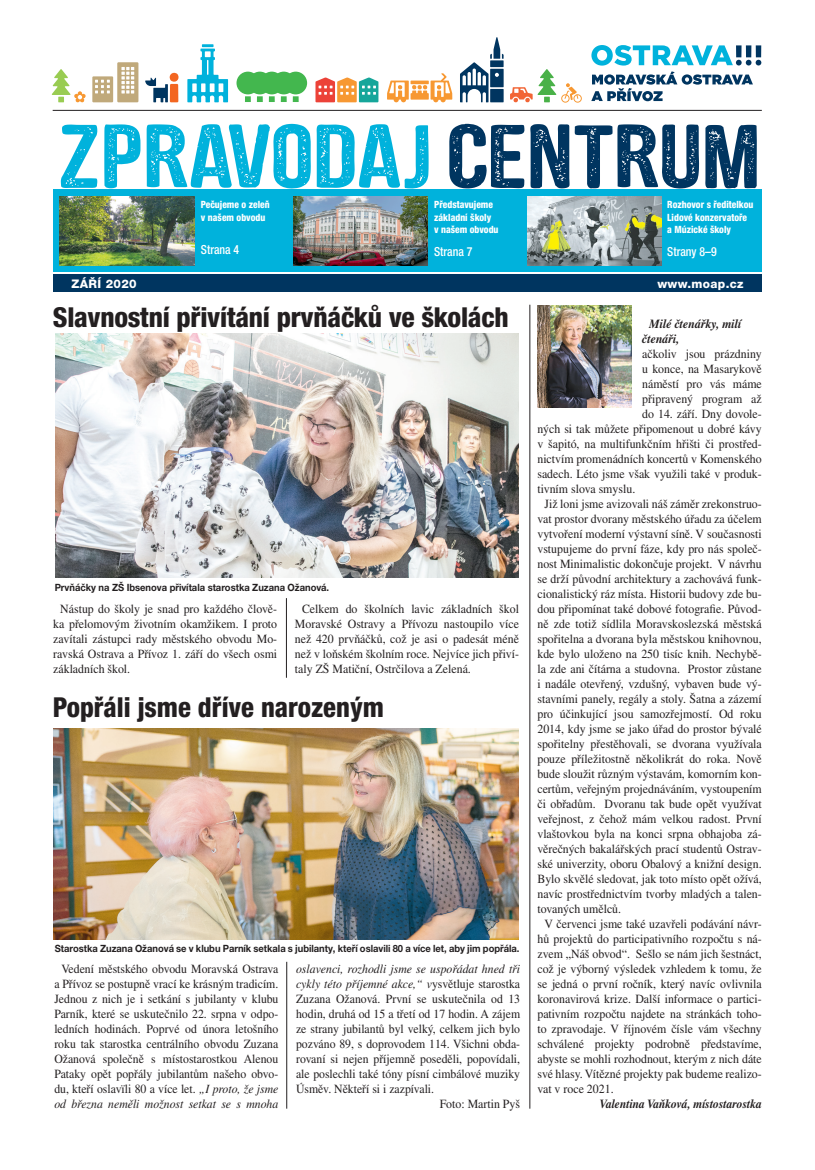
<style>
.page{position:relative;width:815px;height:1170px;background:#fff}
.page>*{position:absolute;margin:0;border:0;box-sizing:border-box;transform-origin:0 0}
.t1{font:80px "CF Brothersin Arms PERSONAL";color:#00b2dc;scale:1.06 1}
.titulek{font:800 condensed 27.5px "Helvetica Neue LT Pro";letter-spacing:-.01em;color:#231f20}
.t2{font:12.5px/15px "Times CE";color:#231f20;text-align:justify;scale:.95 1}
.t3{font:12.5px/15px "Times CE";color:#231f20;text-align:center;scale:.94 1}
.t4{font:italic 700 12.5px "Times CE";color:#231f20;scale:.92 1}
.t5{font:italic 700 12.5px/15px "Times CE";color:#231f20;scale:.95 1}
.t6{font:500 condensed 12.5px "Helvetica Neue LT Pro";color:#fff;scale:.95 1}
.t7{font:800 11.88px "Helvetica Neue LT Pro";letter-spacing:.03em;color:#fff}
.foto_popiska{font:700 10px "Helvetica Neue LT Pro";letter-spacing:-.005em;color:#231f20;scale:.94 1}
.t8{font:800 condensed 10px/12.5px "Helvetica Neue LT Pro";color:#fff;scale:.95 1}
.s1{color:#003560}
.s2{font-style:italic}
</style>
<div class="page">
<hr style="left:530px;top:305px;width:1px;height:803px;background:#231f20">
<svg style="left:92px;top:62px;width:46px;height:40px"></svg>
<svg style="left:145px;top:72px;width:34px;height:30px"></svg>
<div style="left:236px;top:72px;width:23px;height:22px;background:#43b74e;border-radius:50%"></div>
<svg style="left:245px;top:96px;width:6px;height:6px"></svg>
<div style="left:248px;top:72px;width:23px;height:22px;background:#43b74e;border-radius:50%"></div>
<svg style="left:257px;top:96px;width:6px;height:6px"></svg>
<div style="left:260px;top:72px;width:23px;height:22px;background:#43b74e;border-radius:50%"></div>
<svg style="left:269px;top:96px;width:6px;height:6px"></svg>
<div style="left:272px;top:72px;width:23px;height:22px;background:#43b74e;border-radius:50%"></div>
<svg style="left:281px;top:96px;width:6px;height:6px"></svg>
<div style="left:284px;top:72px;width:23px;height:22px;background:#43b74e;border-radius:50%"></div>
<svg style="left:293px;top:96px;width:6px;height:6px"></svg>
<svg style="left:187px;top:44px;width:41px;height:58px"></svg>
<svg style="left:315px;top:77px;width:63px;height:25px"></svg>
<svg style="left:387px;top:73px;width:65px;height:29px"></svg>
<svg style="left:52px;top:69px;width:34px;height:34px"></svg>
<svg style="left:460px;top:37px;width:44px;height:65px"></svg>
<svg style="left:510px;top:69px;width:72px;height:34px"></svg>
<div style="left:53px;top:189px;width:708px;height:83px;background:#00b2dc"></div>
<svg style="left:591px;top:45px;width:170px;height:56px"></svg>
<hr style="left:53px;top:110px;width:709px;height:1px;background:#231f20">
<div style="left:53px;top:274px;width:709px;height:18px;background:#003560"></div>
<img style="left:60px;top:196px;width:134px;height:69px">
<img style="left:293px;top:196px;width:135px;height:69px">
<img style="left:527px;top:196px;width:135px;height:69px">
<img style="left:53px;top:729px;width:466px;height:210px">
<hr style="left:286px;top:961px;width:1px;height:147px;background:#231f20">
<hr style="left:286px;top:598px;width:1px;height:79px;background:#231f20">
<img style="left:55px;top:333px;width:464px;height:244px">
<img style="left:537px;top:306px;width:95px;height:101px">
<p class="t1" style="left:60px;top:118px;width:663px">ZPRAVODAJ <span class="s1">CENTRUM</span></p>
<p class="t8" style="left:201px;top:198px;width:74px">Pečujeme o zeleň v našem obvodu</p>
<p class="t6" style="left:201px;top:242px;width:42px">Strana 4</p>
<p class="t8" style="left:434px;top:198px;width:69px">Představujeme základní školy<br>v našem obvodu</p>
<p class="t6" style="left:434px;top:244px;width:42px">Strana 7</p>
<p class="t8" style="left:667px;top:198px;width:92px">Rozhovor s ředitelkou<br>Lidové konzervatoře a Múzické školy</p>
<p class="t6" style="left:667px;top:244px;width:54px">Strany 8–9</p>
<p class="t7" style="left:72px;top:276px;width:67px">ZÁŘÍ 2020</p>
<p class="t7" style="left:657px;top:276px;width:88px">www.moap.cz</p>
<p class="t5" style="left:642px;top:316px;width:106px;text-indent:7px">Milé čtenářky, milí čtenáři,</p>
<p class="t2" style="left:642px;top:346px;width:127px">ačkoliv jsou prázdniny</p>
<p class="t2" style="left:642px;top:361px;width:127px">u konce, na Masarykově</p>
<p class="t2" style="left:642px;top:376px;width:127px">náměstí pro vás máme</p>
<p class="t2" style="left:642px;top:391px;width:127px">připravený program až</p>
<p class="t2" style="left:642px;top:406px;width:127px">do 14. září. Dny dovole-</p>
<p class="t2" style="left:537px;top:421px;width:238px">ných si tak můžete připomenout u dobré kávy</p>
<p class="t2" style="left:537px;top:436px;width:238px">v šapitó, na multifunkčním hřišti či prostřed-</p>
<p class="t2" style="left:537px;top:451px;width:238px">nictvím promenádních koncertů v Komenského</p>
<p class="t2" style="left:537px;top:466px;width:238px">sadech. Léto jsme však využili také v produk-</p>
<p class="t2" style="left:537px;top:481px;width:105px">tivním slova smyslu.</p>
<p class="t2" style="left:537px;top:496px;width:238px;text-indent:7px">Již loni jsme avizovali náš záměr zrekonstruo&shy;vat prostor dvorany městského úřadu za účelem vytvoření moderní výstavní síně. V současnosti vstupujeme do první fáze, kdy pro nás společ&shy;nost Minimalistic dokončuje projekt. V návrhu se drží původní architektury a zachovává funk&shy;cionalistický ráz místa. Historii budovy zde bu&shy;dou připomínat také dobové fotografie. Původ&shy;ně zde totiž sídlila Moravskoslezská městská spořitelna a dvorana byla městskou knihovnou, kde bylo uloženo na 250 tisíc knih. Nechybě&shy;la zde ani čítárna a studovna. Prostor zůstane i nadále otevřený, vzdušný, vybaven bude vý&shy;stavními panely, regály a stoly. Šatna a zázemí pro účinkující jsou samozřejmostí. Od roku 2014, kdy jsme se jako úřad do prostor bývalé spořitelny přestěhovali, se dvorana využívala pouze příležitostně několikrát do roka. Nově bude sloužit různým výstavám, komorním kon&shy;certům, veřejným projednáváním, vystoupením či obřadům. Dvoranu tak bude opět využívat veřejnost, z čehož mám velkou radost. První vlaštovkou byla na konci srpna obhajoba zá&shy;věrečných bakalářských prací studentů Ostrav&shy;ské univerzity, oboru Obalový a knižní design.<br>Bylo skvělé sledovat, jak toto místo opět ožívá, navíc prostřednictvím tvorby mladých a talen&shy;tovaných umělců.</p>
<p class="t2" style="left:537px;top:916px;width:238px;text-indent:7px">V červenci jsme také uzavřeli podávání návr&shy;hů projektů do participativního rozpočtu s ná&shy;zvem „Náš obvod“. Sešlo se nám jich šestnáct, což je výborný výsledek vzhledem k tomu, že se jedná o první ročník, který navíc ovlivnila koronavirová krize. Další informace o partici&shy;pativním rozpočtu najdete na stránkách toho&shy;to zpravodaje. V říjnovém čísle vám všechny schválené projekty podrobně představíme, abyste se mohli rozhodnout, kterým z nich dáte své hlasy. Vítězné projekty pak budeme realizo&shy;vat v roce 2021.</p>
<p class="t4" style="left:600px;top:1096px;width:178px">Valentina Vaňková, místostarostka</p>
<p class="titulek" style="left:53px;top:299px;width:457px">Slavnostní přivítání prvňáčků ve školách</p>
<p class="foto_popiska" style="left:55px;top:580px;width:294px">Prvňáčky na ZŠ Ibsenova přivítala starostka Zuzana Ožanová.</p>
<p class="t2" style="left:53px;top:601px;width:237px;text-indent:7px">Nástup do školy je snad pro každého člově&shy;ka přelomovým životním okamžikem. I proto zavítali zástupci rady městského obvodu Mo&shy;ravská Ostrava a Přívoz 1. září do všech osmi základních škol.</p>
<p class="t2" style="left:295px;top:601px;width:237px;text-indent:7px">Celkem do školních lavic základních škol Moravské Ostravy a Přívozu nastoupilo více než 420 prvňáčků, což je asi o padesát méně než v loňském školním roce. Nejvíce jich přiví&shy;taly ZŠ Matiční, Ostrčilova a Zelená.</p>
<p class="titulek" style="left:53px;top:690px;width:333px">Popřáli jsme dříve narozeným</p>
<p class="foto_popiska" style="left:55px;top:941px;width:496px">Starostka Zuzana Ožanová se v klubu Parník setkala s jubilanty, kteří oslavili 80 a více let, aby jim popřála.</p>
<p class="t3" style="left:54px;top:961px;width:240px">Vedení městského obvodu Moravská Ostrava a Přívoz se postupně vrací ke krásným tradicím.<br>Jednou z nich je i setkání s jubilanty v klubu Parník, které se uskutečnilo 22. srpna v odpo&shy;ledních hodinách. Poprvé od února letošního roku tak starostka centrálního obvodu Zuzana Ožanová společně s místostarostkou Alenou Pataky opět popřály jubilantům našeho obvo&shy;du, kteří oslavïli 80 a více let. <span class="s2">„I proto, že jsme od března neměli možnost setkat se s mnoha</span></p>
<p class="t3" style="left:296px;top:961px;width:240px;text-align:justify"><span class="s2">oslavenci, rozhodli jsme se uspořádat hned tři cykly této příjemné akce,“ v</span>ysvětluje starostka Zuzana Ožanová. První se uskutečnila od 13 hodin, druhá od 15 a třetí od 17 hodin. A zájem ze strany jubilantů byl velký, celkem jich bylo pozváno 89, s doprovodem 114. Všichni obda&shy;rovaní si nejen příjemně poseděli, popovídali, ale poslechli také tóny písní cimbálové muziky Úsměv. Někteří si i zazpívali.</p>
<p class="t2" style="left:440px;top:1096px;width:86px">Foto: Martin Pyš</p>
</div>
